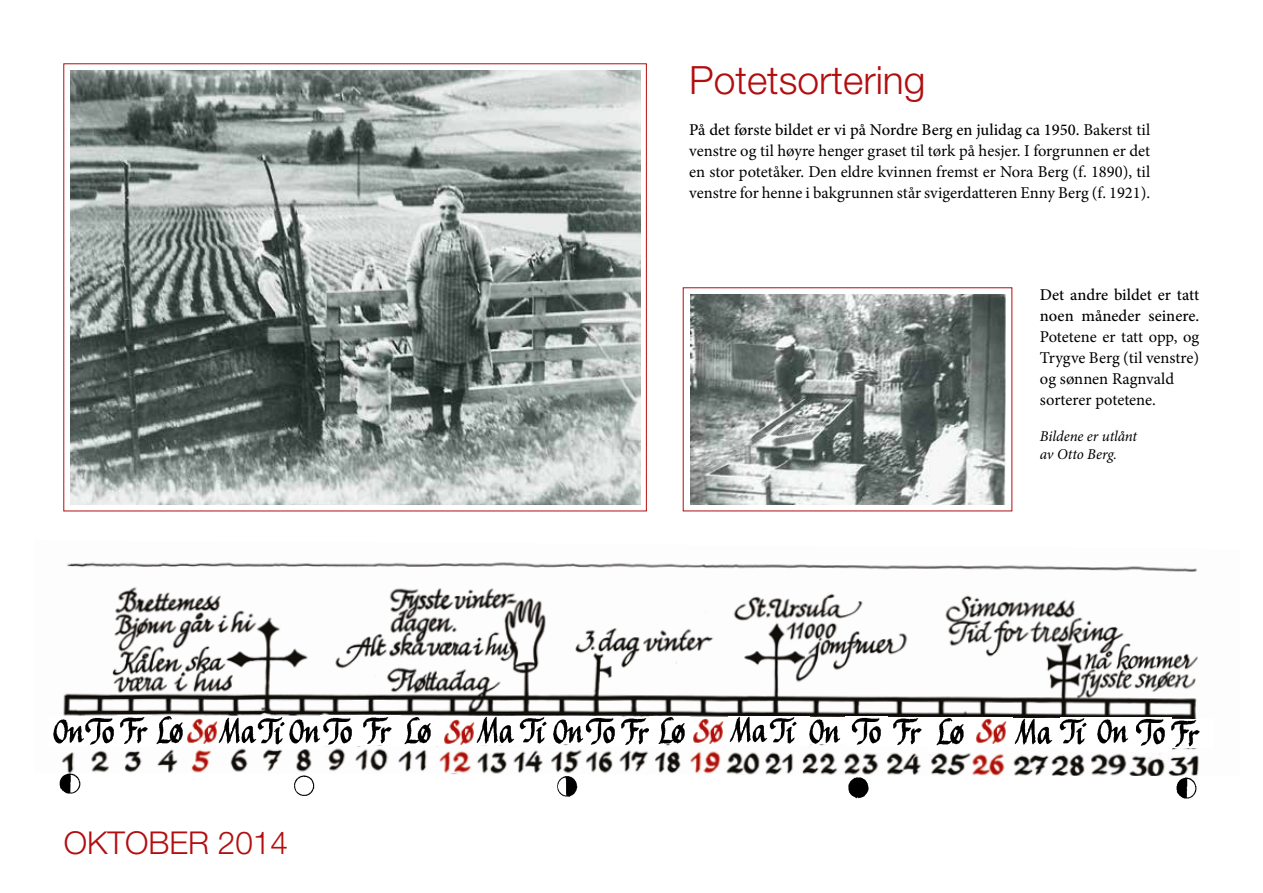
<style>
.page{position:relative;width:1263px;height:893px;background:#fff}
.page>*{position:absolute;margin:0;border:0;box-sizing:border-box;transform-origin:0 0}
.t1{font:300 39px "Helvetica Neue LT";color:#b20e10}
.t2{font:300 31.5px "Helvetica Neue LT";color:#b20e10}
.t3{font:16.5px/21px "Minion Pro";color:#000;text-align:justify}
.t4{font:500 16.5px/21px "Minion Pro";color:#000}
.t5{font:italic 15px/18px "Minion Pro";letter-spacing:-.005em;color:#000}
.s1{font-weight:500}
</style>
<div class="page">
<img style="left:62px;top:562px;width:1137px;height:214px">
<img style="left:553px;top:775px;width:29px;height:22px">
<img style="left:848px;top:777px;width:21px;height:22px">
<img style="left:59px;top:772px;width:23px;height:22px">
<img style="left:1176px;top:777px;width:21px;height:22px">
<img style="left:293px;top:775px;width:22px;height:21px">
<div style="left:320px;top:716px;width:42px;height:30px;background:#fff"></div>
<img style="left:323px;top:717px;width:29px;height:28px">
<div style="left:579px;top:716px;width:43px;height:30px;background:#fff"></div>
<img style="left:585px;top:717px;width:30px;height:28px">
<div style="left:845px;top:716px;width:43px;height:30px;background:#fff"></div>
<img style="left:851px;top:717px;width:30px;height:28px">
<div style="left:1129px;top:718px;width:42px;height:34px;background:#fff"></div>
<img style="left:1136px;top:718px;width:29px;height:28px">
<div style="left:145px;top:716px;width:51px;height:29px;background:#fff"></div>
<img style="left:156px;top:716px;width:27px;height:29px">
<svg style="left:187px;top:716px;width:32px;height:29px"></svg>
<img style="left:362px;top:716px;width:34px;height:29px">
<div style="left:615px;top:718px;width:49px;height:28px;background:#fff"></div>
<img style="left:621px;top:718px;width:28px;height:27px">
<div style="left:883px;top:718px;width:54px;height:28px;background:#fff"></div>
<img style="left:893px;top:718px;width:29px;height:27px">
<img style="left:1171px;top:720px;width:29px;height:28px">
<div style="left:396px;top:716px;width:48px;height:29px;background:#fff"></div>
<img style="left:404px;top:717px;width:27px;height:28px">
<div style="left:650px;top:716px;width:40px;height:28px;background:#fff"></div>
<img style="left:658px;top:717px;width:27px;height:27px">
<div style="left:928px;top:717px;width:46px;height:34px;background:#fff"></div>
<img style="left:936px;top:718px;width:28px;height:28px">
<img style="left:444px;top:716px;width:31px;height:29px">
<div style="left:687px;top:717px;width:43px;height:27px;background:#fff"></div>
<img style="left:693px;top:718px;width:30px;height:26px">
<div style="left:967px;top:717px;width:46px;height:30px;background:#fff"></div>
<img style="left:976px;top:718px;width:30px;height:26px">
<img style="left:53px;top:716px;width:31px;height:30px">
<svg style="left:283px;top:716px;width:40px;height:32px"></svg>
<svg style="left:475px;top:716px;width:45px;height:29px"></svg>
<div style="left:728px;top:716px;width:48px;height:29px;background:#fff"></div>
<img style="left:729px;top:716px;width:41px;height:27px">
<div style="left:1013px;top:718px;width:48px;height:28px;background:#fff"></div>
<img style="left:1014px;top:718px;width:39px;height:27px">
<div style="left:246px;top:716px;width:43px;height:30px;background:#fff"></div>
<img style="left:257px;top:717px;width:28px;height:28px">
<svg style="left:84px;top:716px;width:33px;height:30px"></svg>
<div style="left:117px;top:715px;width:35px;height:31px;background:#fff"></div>
<img style="left:120px;top:717px;width:28px;height:28px">
<svg style="left:219px;top:716px;width:38px;height:30px"></svg>
<div style="left:520px;top:716px;width:40px;height:29px;background:#fff"></div>
<img style="left:520px;top:717px;width:27px;height:27px">
<svg style="left:770px;top:716px;width:40px;height:29px"></svg>
<div style="left:1060px;top:718px;width:40px;height:34px;background:#fff"></div>
<img style="left:1060px;top:718px;width:27px;height:27px">
<img style="left:553px;top:716px;width:31px;height:28px">
<div style="left:805px;top:718px;width:43px;height:26px;background:#fff"></div>
<img style="left:809px;top:719px;width:32px;height:25px">
<div style="left:1093px;top:718px;width:43px;height:32px;background:#fff"></div>
<img style="left:1097px;top:719px;width:32px;height:25px">
<img style="left:70px;top:70px;width:570px;height:435px">
<svg style="left:683px;top:287px;width:329px;height:224px"></svg>
<img style="left:690px;top:295px;width:315px;height:209px">
<h2 class="t2" style="left:64px;top:823px;width:226px">OKTOBER 2014</h2>
<h1 class="t1" style="left:689px;top:57px;width:238px">Potetsortering</h1>
<p class="t3" style="left:689px;top:120px;width:462px"><span class="s1">På det første bildet er vi på Nordre Berg en julidag ca 1950.</span> Bakerst til venstre og til høyre henger graset til tørk på hesjer. I forgrunnen er det en stor potetåker. Den eldre kvinnen fremst er Nora Berg (f. 1890), til venstre for henne i bakgrunnen står svigerdatteren Enny Berg (f. 1921).</p>
<p class="t4" style="left:1040px;top:284px;width:161px">Det andre bildet er tatt noen måneder seinere.</p>
<p class="t3" style="left:1040px;top:326px;width:161px;text-align:left">Potetene er tatt opp, og<br>Trygve Berg (til venstre) og sønnen Ragnvald sorterer potetene.</p>
<p class="t5" style="left:1040px;top:427px;width:99px">Bildene er utlånt av Otto Berg.</p>
</div>
